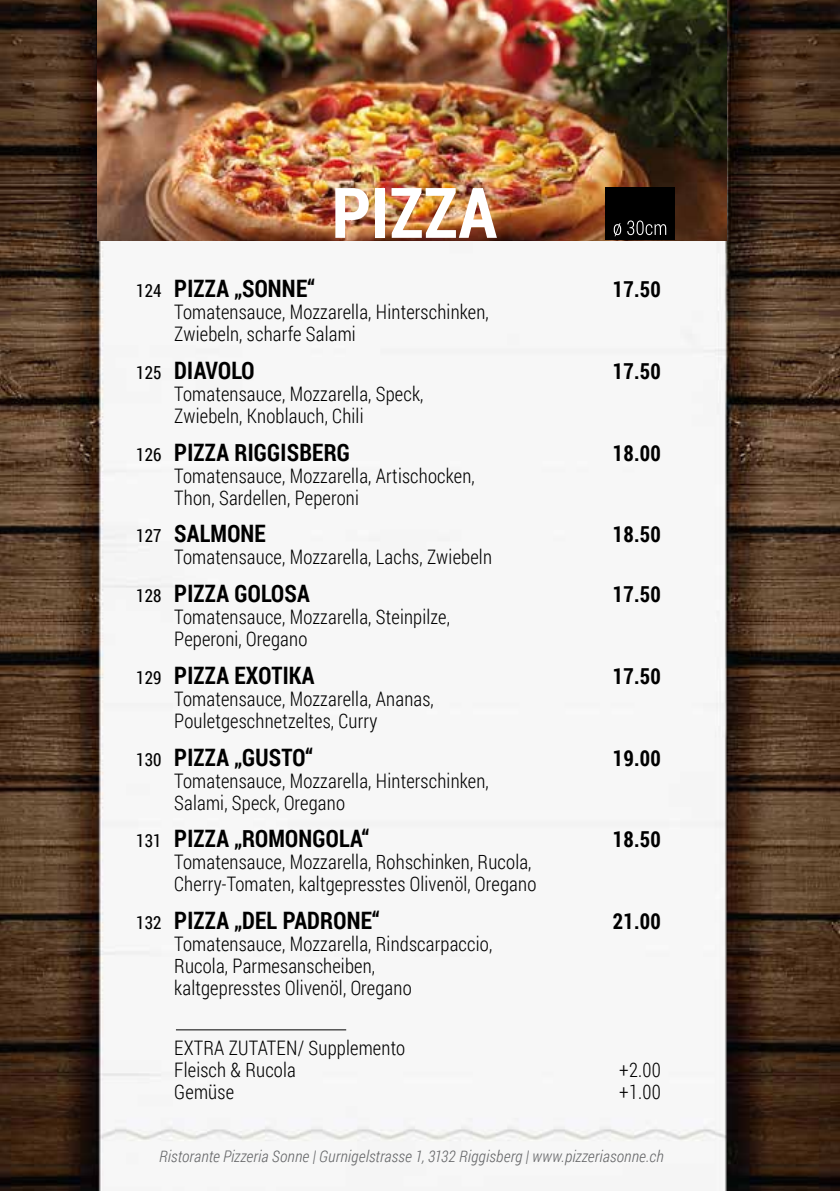
<style>
.page{position:relative;width:840px;height:1191px;background:#fff}
.page>*{position:absolute;margin:0;border:0;box-sizing:border-box;transform-origin:0 0}
.t1{font:700 70px "Roboto Condensed";color:#fff}
.t2{font:700 24px "Roboto Condensed";letter-spacing:.01em;color:#000;scale:.95 1}
.t3{font:700 22px "Roboto Condensed";letter-spacing:.01em;color:#000;scale:.95 1}
.t4{font:300 20px/22px "Roboto Condensed";letter-spacing:.01em;color:#000;scale:.95 1}
.t5{font:italic 300 16px "Roboto Condensed";letter-spacing:.01em;color:#646567}
.s1{font-weight:400;font-size:18px}
</style>
<div class="page">
<img style="left:0;top:0;width:839px;height:1191px">
<hr style="left:176px;top:1029px;width:170px;height:1px;background:#000">
<img style="left:98px;top:0;width:628px;height:240px">
<div style="left:605px;top:187px;width:69px;height:53px;background:#000"></div>
<svg style="left:613px;top:220px;width:52px;height:16px"></svg>
<h1 class="t1" style="left:331px;top:164px;width:167px">PIZZA</h1>
<p class="t2" style="left:136px;top:272px;width:189px"><span class="s1">124</span> PIZZA „SONNE“</p>
<p class="t3" style="left:612px;top:274px;width:52px">17.50</p>
<p class="t4" style="left:174px;top:301px;width:332px">Tomatensauce, Mozzarella, Hinterschinken,<br>Zwiebeln, scharfe Salami</p>
<p class="t2" style="left:136px;top:354px;width:126px"><span class="s1">125</span> DIAVOLO</p>
<p class="t3" style="left:612px;top:356px;width:52px">17.50</p>
<p class="t4" style="left:174px;top:382px;width:264px">Tomatensauce, Mozzarella, Speck,<br>Zwiebeln, Knoblauch, Chili</p>
<p class="t2" style="left:136px;top:435px;width:226px"><span class="s1">126</span> PIZZA RIGGISBERG</p>
<p class="t3" style="left:612px;top:437px;width:52px">18.00</p>
<p class="t4" style="left:174px;top:464px;width:318px">Tomatensauce, Mozzarella, Artischocken,<br>Thon, Sardellen, Peperoni</p>
<p class="t2" style="left:136px;top:517px;width:138px"><span class="s1">127</span> SALMONE</p>
<p class="t3" style="left:612px;top:519px;width:52px">18.50</p>
<p class="t4" style="left:174px;top:546px;width:336px">Tomatensauce, Mozzarella, Lachs, Zwiebeln</p>
<p class="t2" style="left:136px;top:577px;width:184px"><span class="s1">128</span> PIZZA GOLOSA</p>
<p class="t3" style="left:612px;top:579px;width:52px">17.50</p>
<p class="t4" style="left:174px;top:605px;width:291px">Tomatensauce, Mozzarella, Steinpilze,<br>Peperoni, Oregano</p>
<p class="t2" style="left:136px;top:658px;width:189px"><span class="s1">129</span> PIZZA EXOTIKA</p>
<p class="t3" style="left:612px;top:660px;width:52px">17.50</p>
<p class="t4" style="left:174px;top:687px;width:274px">Tomatensauce, Mozzarella, Ananas,<br>Pouletgeschnetzeltes, Curry</p>
<p class="t2" style="left:136px;top:740px;width:187px"><span class="s1">130</span> PIZZA „GUSTO“</p>
<p class="t3" style="left:612px;top:742px;width:52px">19.00</p>
<p class="t4" style="left:174px;top:769px;width:332px">Tomatensauce, Mozzarella, Hinterschinken,<br>Salami, Speck, Oregano</p>
<p class="t2" style="left:136px;top:822px;width:246px"><span class="s1">131</span> PIZZA „ROMONGOLA“</p>
<p class="t3" style="left:612px;top:824px;width:52px">18.50</p>
<p class="t4" style="left:174px;top:850px;width:382px">Tomatensauce, Mozzarella, Rohschinken, Rucola,<br>Cherry-Tomaten, kaltgepresstes Olivenöl, Oregano</p>
<p class="t2" style="left:136px;top:903px;width:257px"><span class="s1">132</span> PIZZA „DEL PADRONE“</p>
<p class="t3" style="left:612px;top:905px;width:52px">21.00</p>
<p class="t4" style="left:174px;top:932px;width:336px">Tomatensauce, Mozzarella, Rindscarpaccio,<br>Rucola, Parmesanscheiben,<br>kaltgepresstes Olivenöl, Oregano</p>
<p class="t4" style="left:174px;top:1036px;width:244px">EXTRA ZUTATEN/ Supplemento<br>Fleisch &amp; Rucola</p>
<p class="t4" style="left:619px;top:1058px;width:45px">+2.00</p>
<p class="t4" style="left:174px;top:1080px;width:64px">Gemüse</p>
<p class="t4" style="left:619px;top:1080px;width:45px">+1.00</p>
<p class="t5" style="left:159px;top:1145px;width:506px">Ristorante Pizzeria Sonne | Gurnigelstrasse 1, 3132 Riggisberg | www.pizzeriasonne.ch</p>
</div>
